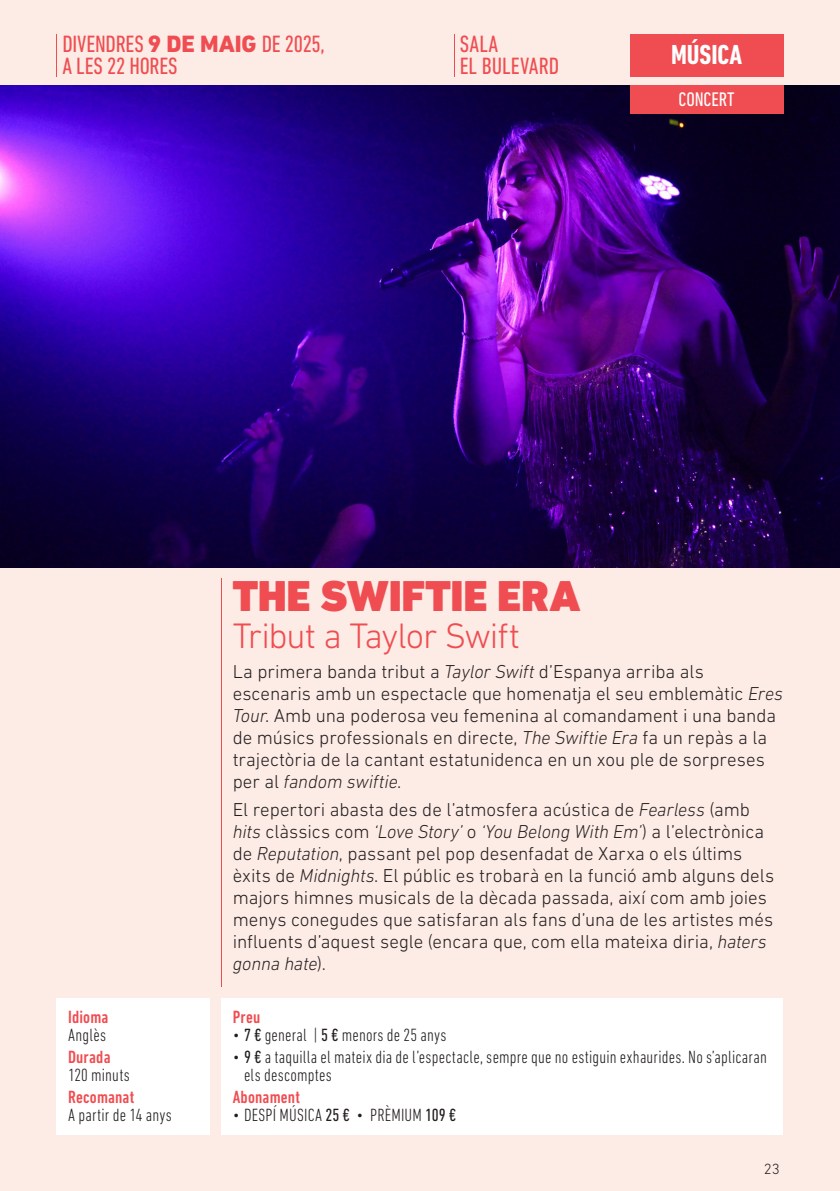
<style>
.page{position:relative;width:840px;height:1191px;background:#fff}
.page>*{position:absolute;margin:0;border:0;box-sizing:border-box;transform-origin:0 0}
.t1{font:900 44px "DIN Next LT Pro";letter-spacing:-.005em;color:#ef4d51}
.t2{font:300 36px "DIN Next LT Pro";letter-spacing:-.03em;color:#ef4d51}
.t3{font:700 condensed 28px "DIN Next LT Pro";color:#fff}
.t4{font:condensed 24px/22px "DIN Next LT Pro";letter-spacing:-.005em;color:#ef4d51}
.t5{font:condensed 20px "DIN Next LT Pro";letter-spacing:.005em;color:#fff}
.t6{font:300 19px/22px "DIN Next LT Pro";color:#231f20}
.t7{font:300 condensed 18px/18px "DIN Next LT Pro";letter-spacing:.01em;color:#231f20}
.t8{font:500 condensed 18px "DIN Next LT Pro";letter-spacing:.01em;color:#ef4d51}
.t9{font:300 15px "DIN Next LT Pro";color:#231f20}
.s1{font-weight:800;font-stretch:normal}
.s2{font-style:italic}
.s3{font-weight:400}
</style>
<div class="page">
<div style="left:0;top:0;width:839px;height:1191px;background:#fdebe5"></div>
<div style="left:57px;top:998px;width:153px;height:136px;background:#fff"></div>
<div style="left:221px;top:998px;width:561px;height:136px;background:#fff"></div>
<hr style="left:221px;top:578px;width:1px;height:408px;background:#ef4d51">
<hr style="left:56px;top:34px;width:1px;height:43px;background:#ef4d51">
<hr style="left:453px;top:34px;width:1px;height:43px;background:#ef4d51">
<img style="left:0;top:85px;width:839px;height:482px">
<div style="left:629px;top:35px;width:153px;height:42px;background:#ef4d51"></div>
<div style="left:629px;top:85px;width:153px;height:28px;background:#ef4d51"></div>
<p class="t4" style="left:62px;top:33px;width:264px">DIVENDRES <span class="s1">9 DE MAIG</span> DE 2025,<br>A LES 22 HORES</p>
<p class="t4" style="left:459px;top:33px;width:101px">SALA<br>EL BULEVARD</p>
<h3 class="t3" style="left:670px;top:39px;width:73px">MÚSICA</h3>
<p class="t5" style="left:678px;top:88px;width:58px">CONCERT</p>
<p class="t8" style="left:68px;top:1006px;width:42px">Idioma</p>
<p class="t7" style="left:68px;top:1025px;width:39px">Anglès</p>
<p class="t8" style="left:68px;top:1046px;width:44px">Durada</p>
<p class="t7" style="left:68px;top:1065px;width:63px">120 minuts</p>
<p class="t8" style="left:68px;top:1086px;width:68px">Recomanat</p>
<p class="t7" style="left:68px;top:1105px;width:105px">A partir de 14 anys</p>
<h1 class="t1" style="left:232px;top:570px;width:349px">THE SWIFTIE ERA</h1>
<h2 class="t2" style="left:232px;top:614px;width:288px">Tribut a Taylor Swift</h2>
<p class="t6" style="left:232px;top:660px;width:551px">La primera banda tribut a <span class="s2">Taylor Swift</span> d’Espanya arriba als escenaris amb un espectacle que homenatja el seu emblemàtic <span class="s2">Eres Tour</span>. Amb una poderosa veu femenina al comandament i una banda de músics professionals en directe, <span class="s2">The Swiftie Era</span> fa un repàs a la trajectòria de la cantant estatunidenca en un xou ple de sorpreses per al <span class="s2">fandom swiftie</span>.</p>
<p class="t6" style="left:232px;top:798px;width:542px">El repertori abasta des de l’atmosfera acústica de <span class="s2">Fearless</span> (amb <span class="s2">hits</span> clàssics com <span class="s2">‘Love Story’</span> o <span class="s2">‘You Belong With Em’</span>) a l’electrònica de <span class="s2">Reputation</span>, passant pel pop desenfadat de Xarxa o els últims èxits de <span class="s2">Midnights</span>. El públic es trobarà en la funció amb alguns dels majors himnes musicals de la dècada passada, així com amb joies menys conegudes que satisfaran als fans d’una de les artistes més influents d’aquest segle (encara que, com ella mateixa diria, <span class="s2">haters gonna hate</span>).</p>
<p class="t8" style="left:232px;top:1006px;width:29px">Preu</p>
<p class="t7" style="left:232px;top:1025px;width:215px">• <span class="s3">7 €</span> general | <span class="s3">5 €</span> menors de 25 anys</p>
<p class="t7" style="left:244px;top:1047px;width:524px;text-indent:-11px">• <span class="s3">9 €</span> a taquilla el mateix dia de l’espectacle, sempre que no estiguin exhaurides. No s’aplicaran els descomptes</p>
<p class="t8" style="left:232px;top:1086px;width:69px">Abonament</p>
<p class="t7" style="left:232px;top:1105px;width:225px">• DESPÍ MÚSICA <span class="s3">25 €</span> • PRÈMIUM <span class="s3">109 €</span></p>
<p class="t9" style="left:763px;top:1159px;width:17px">23</p>
</div>
